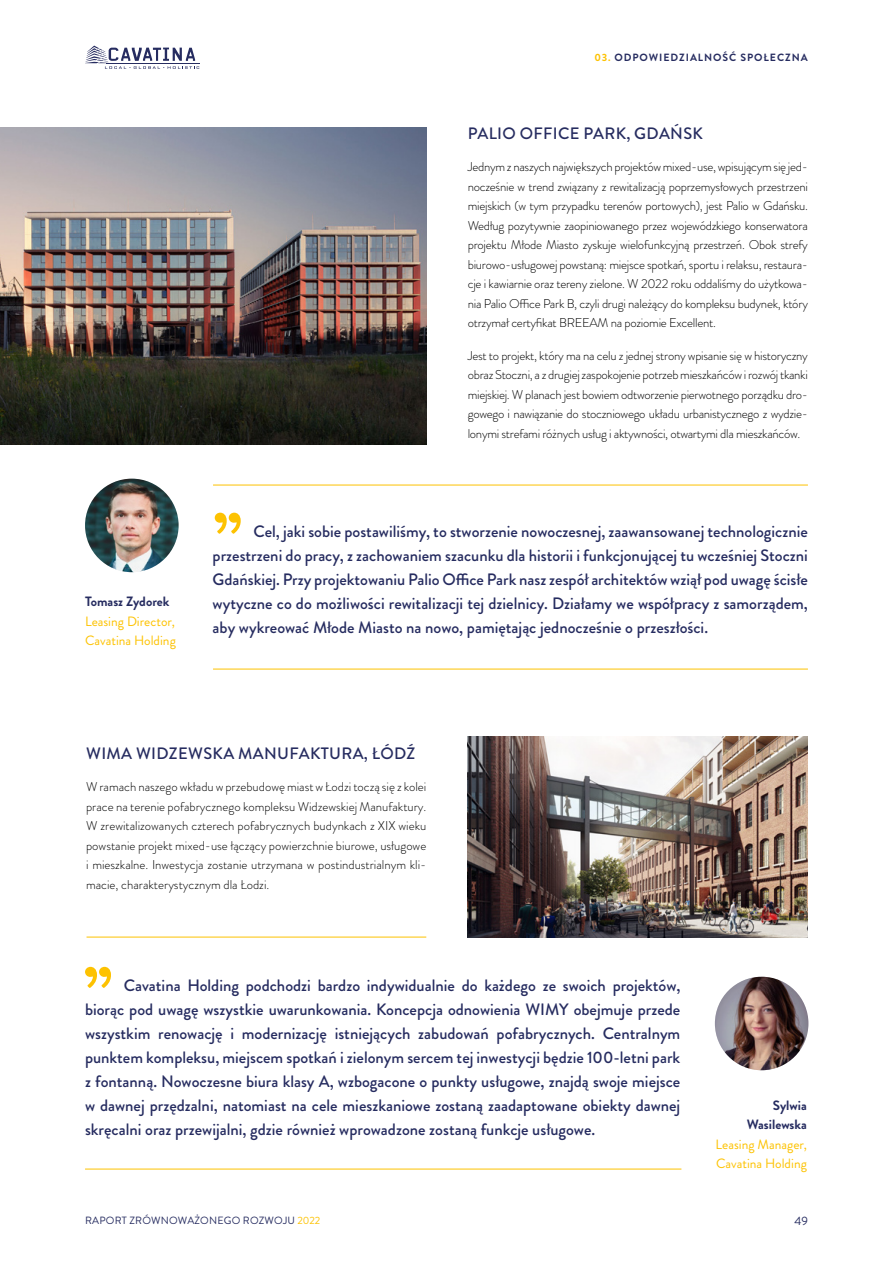
<style>
.page{position:relative;width:893px;height:1263px;background:#fff}
.page>*{position:absolute;margin:0;border:0;box-sizing:border-box;transform-origin:0 0}
.t1{font:500 16.5px/24px "Brandon Grotesque";color:#262c60;text-align:justify}
.t2{font:500 16.5px "Brandon Grotesque";letter-spacing:.02em;color:#262c60}
.t3{font:13.5px/19.5px "Brandon Grotesque";color:#fdc201}
.t4{font:700 13.5px/19.5px "Brandon Grotesque";color:#262c60;text-align:right}
.t5{font:300 12.75px/19.5px "Brandon Grotesque";letter-spacing:-.02em;color:#000;text-align:justify}
.t6{font:12px "Brandon Grotesque";color:#262c60}
.t7{font:10.5px "Brandon Grotesque";letter-spacing:.02em;color:#262c60}
.t8{font:700 10.5px "Brandon Grotesque";color:#262c60}
.s1{color:#fdc201}
</style>
<div class="page">
<img style="left:468px;top:737px;width:340px;height:200px">
<img style="left:0;top:128px;width:426px;height:317px">
<svg style="left:85px;top:967px;width:26px;height:21px"></svg>
<svg style="left:215px;top:513px;width:26px;height:21px"></svg>
<img style="left:715px;top:977px;width:93px;height:93px;border-radius:47px">
<img style="left:85px;top:479px;width:94px;height:93px;border-radius:47px">
<hr style="left:87px;top:937px;width:339px;height:1px;background:#fdc201">
<hr style="left:213px;top:485px;width:595px;height:1px;background:#fdc201">
<hr style="left:213px;top:669px;width:595px;height:1px;background:#fdc201">
<hr style="left:85px;top:1169px;width:596px;height:1px;background:#fdc201">
<hr style="left:107px;top:63px;width:93px;height:1px;background:#262c60">
<svg style="left:85px;top:46px;width:114px;height:23px"></svg>
<p class="t8" style="left:595px;top:50px;width:38px"><span class="s1">03.</span> Odpowiedzialność</p>
<p class="t8" style="left:740px;top:50px;width:9px">społeczna</p>
<p class="t4" style="left:85px;top:592px;width:86px">Tomasz Zydorek</p>
<p class="t3" style="left:85px;top:611px;width:92px">Leasing Director,<br>Cavatina Holding</p>
<p class="t2" style="left:468px;top:122px;width:237px">PALIO OFFICE PARK, GDAŃSK</p>
<p class="t5" style="left:468px;top:157px;width:342px">Jednym z naszych największych projektów mixed-use, wpisującym się jed&shy;nocześnie w trend związany z rewitalizacją poprzemysłowych przestrzeni miejskich (w tym przypadku terenów portowych), jest Palio w Gdańsku.<br>Według pozytywnie zaopiniowanego przez wojewódzkiego konserwatora projektu Młode Miasto zyskuje wielofunkcyjną przestrzeń. Obok strefy biurowo-usługowej powstaną: miejsce spotkań, sportu i relaksu, restaura&shy;cje i kawiarnie oraz tereny zielone. W 2022 roku oddaliśmy do użytkowa&shy;nia Palio Office Park B, czyli drugi należący do kompleksu budynek, który otrzymał certyfikat BREEAM na poziomie Excellent.</p>
<p class="t5" style="left:468px;top:345px;width:342px">Jest to projekt, który ma na celu z jednej strony wpisanie się w historyczny obraz Stoczni, a z drugiej zaspokojenie potrzeb mieszkańców i rozwój tkanki miejskiej. W planach jest bowiem odtworzenie pierwotnego porządku dro&shy;gowego i nawiązanie do stoczniowego układu urbanistycznego z wydzie&shy;lonymi strefami różnych usług i aktywności, otwartymi dla mieszkańców.</p>
<p class="t1" style="left:213px;top:519px;width:597px;text-indent:41px">Cel, jaki sobie postawiliśmy, to stworzenie nowoczesnej, zaawansowanej technologicznie przestrzeni do pracy, z zachowaniem szacunku dla historii i funkcjonującej tu wcześniej Stoczni Gdańskiej. Przy projektowaniu Palio Office Park nasz zespół architektów wziął pod uwagę ścisłe wytyczne co do możliwości rewitalizacji tej dzielnicy. Działamy we współpracy z samorządem, aby wykreować Młode Miasto na nowo, pamiętając jednocześnie o przeszłości.</p>
<p class="t2" style="left:86px;top:742px;width:331px">WIMA WIDZEWSKA MANUFAKTURA, ŁÓDŹ</p>
<p class="t5" style="left:86px;top:777px;width:342px">W ramach naszego wkładu w przebudowę miast w Łodzi toczą się z kolei prace na terenie pofabrycznego kompleksu Widzewskiej Manufaktury.<br>W zrewitalizowanych czterech pofabrycznych budynkach z XIX wieku powstanie projekt mixed-use łączący powierzchnie biurowe, usługowe i mieszkalne. Inwestycja zostanie utrzymana w postindustrialnym kli&shy;macie, charakterystycznym dla Łodzi.</p>
<p class="t1" style="left:85px;top:973px;width:597px;text-indent:39px">Cavatina Holding podchodzi bardzo indywidualnie do każdego ze swoich projektów, biorąc pod uwagę wszystkie uwarunkowania. Koncepcja odnowienia WIMY obejmuje przede wszystkim renowację i modernizację istniejących zabudowań pofabrycznych. Centralnym punktem kompleksu, miejscem spotkań i zielonym sercem tej inwestycji będzie 100-letni park z fontanną. Nowoczesne biura klasy A, wzbogacone o punkty usługowe, znajdą swoje miejsce w dawnej przędzalni, natomiast na cele mieszkaniowe zostaną zaadaptowane obiekty dawnej skręcalni oraz przewijalni, gdzie również wprowadzone zostaną funkcje usługowe.</p>
<p class="t4" style="left:747px;top:1096px;width:62px">Sylwia<br>Wasilewska</p>
<p class="t3" style="left:716px;top:1134px;width:93px">Leasing Manager,<br>Cavatina Holding</p>
<p class="t7" style="left:85px;top:1213px;width:237px">RAPORT ZRÓWNOWAŻONEGO ROZWOJU <span class="s1">2022</span></p>
<p class="t6" style="left:794px;top:1212px;width:15px">49</p>
</div>
